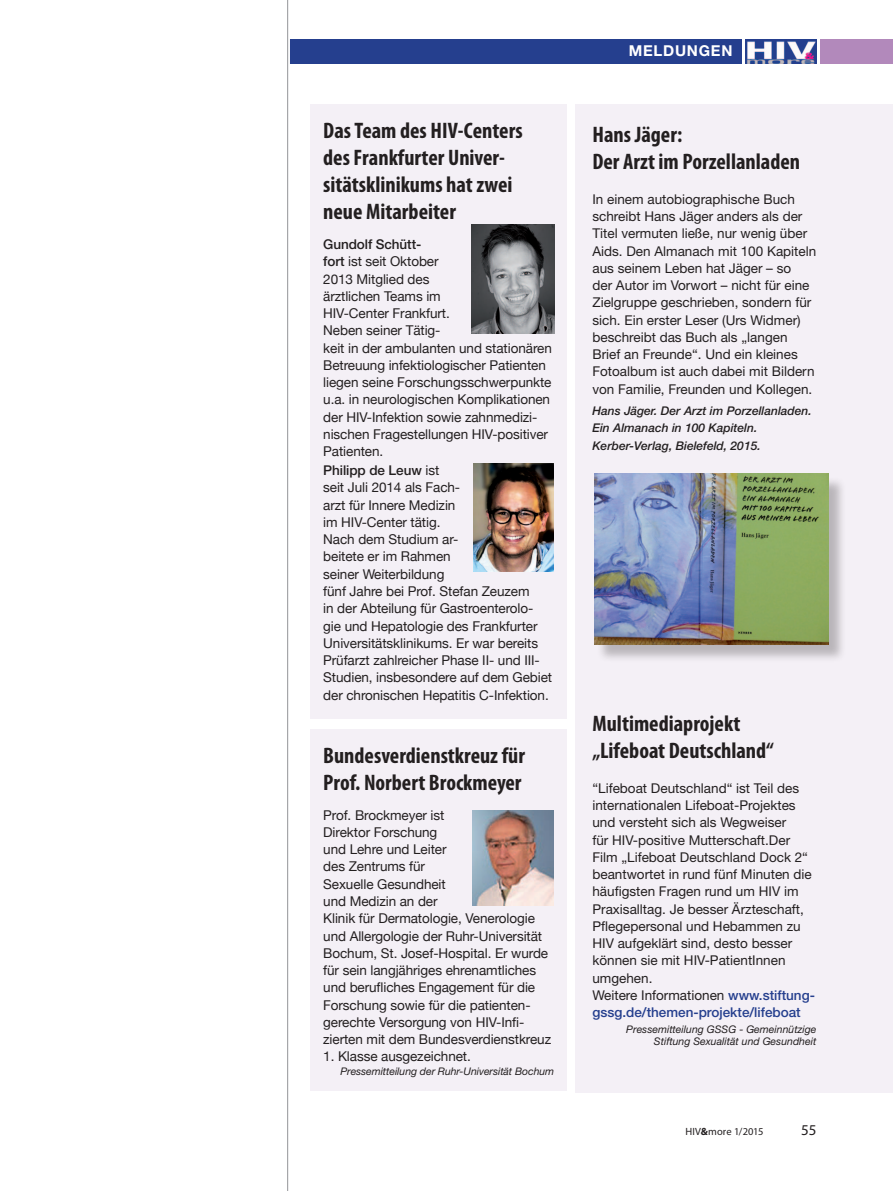
<style>
.page{position:relative;width:893px;height:1191px;background:#fff}
.page>*{position:absolute;margin:0;border:0;box-sizing:border-box;transform-origin:0 0}
.Meldungen_BU{font:700 condensed 22.5px/27px "Myriad Pro";color:#231f20}
.Rubriken{font:700 15px "Helvetica Neue";letter-spacing:.05em;color:#fff}
.Seitenzahl{font:15px "Myriad Pro";color:#231f20}
.Meldungen_BU-2{font:13.5px/17.2px "Helvetica Neue";letter-spacing:-.005em;color:#231f20}
.Kasten_Fliess{font:13.5px/17.2px "Helvetica Neue";color:#231f20}
.Kasten_Fliess-2{font:italic 500 12px/17.2px "Helvetica Neue";color:#231f20}
.Kasten_Fliess-3{font:italic 10.5px/12px "Helvetica Neue";color:#231f20;text-align:right}
.Meldungen_BU-3{font:italic 10.5px "Helvetica Neue";letter-spacing:-.005em;color:#231f20}
.HIV_more{font:10.5px "Myriad Pro";letter-spacing:.01em;color:#231f20}
.s1{font-weight:500}
.s2{font-weight:500;color:#253f8e}
.s3{font-weight:700}
</style>
<div class="page">
<div style="left:51px;top:39px;width:690px;height:25px;background:#253f8e"></div>
<img style="left:745px;top:39px;width:71px;height:25px">
<div style="left:821px;top:39px;width:72px;height:25px;background:#b289bb"></div>
<div style="left:310px;top:104px;width:257px;height:615px;background:#f4f0f6"></div>
<div style="left:310px;top:729px;width:257px;height:361px;background:#f4f0f6"></div>
<img style="left:472px;top:224px;width:82px;height:110px">
<img style="left:474px;top:463px;width:79px;height:108px">
<img style="left:472px;top:810px;width:81px;height:95px">
<div style="left:40px;top:30px;width:250px;height:54px;background:#fff"></div>
<hr style="left:287px;top:0;width:1px;height:1191px;background:#939598">
<div style="left:575px;top:104px;width:318px;height:988px;background:#f4f0f6"></div>
<div style="left:596px;top:476px;width:251px;height:187px;background:#231f20;opacity:.28"></div>
<img style="left:594px;top:474px;width:234px;height:170px">
<p class="Meldungen_BU" style="left:323px;top:117px;width:201px">Das Team des HIV-Centers des Frankfurter Univer&shy;sitätsklinikums hat zwei neue Mitarbeiter</p>
<p class="Meldungen_BU-2" style="left:323px;top:235px;width:230px"><span class="s1">Gundolf Schütt-<br>fort</span> ist seit Oktober<br>2013 Mitglied des<br>ärztlichen Teams im<br>HIV-Center Frankfurt.<br>Neben seiner Tätig-<br>keit in der ambulanten und stationären<br>Betreuung infektiologischer Patienten liegen seine Forschungsschwerpunkte u.a. in neurologischen Komplikationen der HIV-Infektion sowie zahnmedizi&shy;nischen Fragestellungen HIV-positiver<br>Patienten.</p>
<p class="Meldungen_BU-2" style="left:323px;top:461px;width:230px"><span class="s1">Philipp de Leuw</span> ist<br>seit Juli 2014 als Fach-<br>arzt für Innere Medizin<br>im HIV-Center tätig.<br>Nach dem Studium ar-<br>beitete er im Rahmen<br>seiner Weiterbildung<br>fünf Jahre bei Prof. Stefan Zeuzem<br>in der Abteilung für Gastroenterolo&shy;gie und Hepatologie des Frankfurter<br>Universitätsklinikums. Er war bereits<br>Prüfarzt zahlreicher Phase II- und III-<br>Studien, insbesondere auf dem Gebiet der chronischen Hepatitis C-Infektion.</p>
<p class="Meldungen_BU" style="left:323px;top:741px;width:203px">Bundesverdienstkreuz für<br>Prof. Norbert Brockmeyer</p>
<p class="Meldungen_BU-2" style="left:323px;top:806px;width:229px">Prof. Brockmeyer ist<br>Direktor Forschung<br>und Lehre und Leiter<br>des Zentrums für<br>Sexuelle Gesundheit<br>und Medizin an der<br>Klinik für Dermatologie, Venerologie und Allergologie der Ruhr-Universität<br>Bochum, St. Josef-Hospital. Er wurde für sein langjähriges ehrenamtliches und berufliches Engagement für die<br>Forschung sowie für die patienten&shy;gerechte Versorgung von HIV-Infi&shy;zierten mit dem Bundesverdienstkreuz</p>
<p class="Meldungen_BU-2" style="left:323px;top:1047px;width:149px">1. Klasse ausgezeichnet.</p>
<p class="Meldungen_BU-3" style="left:340px;top:1065px;width:215px">Pressemitteilung der Ruhr-Universität Bochum</p>
<p class="Rubriken" style="left:629px;top:42px;width:105px">MELDUNGEN</p>
<p class="Meldungen_BU" style="left:592px;top:121px;width:209px">Hans Jäger:<br>Der Arzt im Porzellanladen</p>
<p class="Kasten_Fliess" style="left:592px;top:190px;width:225px">In einem autobiographische Buch schreibt Hans Jäger anders als der Titel vermuten ließe, nur wenig über Aids. Den Almanach mit 100 Kapiteln aus seinem Leben hat Jäger – so<br>der Autor im Vorwort – nicht für eine Zielgruppe geschrieben, sondern für sich. Ein erster Leser (Urs Widmer) beschreibt das Buch als „langen Brief an Freunde“. Und ein kleines Fotoalbum ist auch dabei mit Bildern von Familie, Freunden und Kollegen.</p>
<p class="Kasten_Fliess-2" style="left:592px;top:402px;width:221px">Hans Jäger. Der Arzt im Porzellanladen.<br>Ein Almanach in 100 Kapiteln.<br>Kerber-Verlag, Bielefeld, 2015.</p>
<p class="Meldungen_BU" style="left:592px;top:710px;width:183px">Multimediaprojekt „Lifeboat Deutschland“</p>
<p class="Kasten_Fliess" style="left:592px;top:779px;width:224px">“Lifeboat Deutschland“ ist Teil des internationalen Lifeboat-Projektes und versteht sich als Wegweiser<br>für HIV-positive Mutterschaft.Der Film „Lifeboat Deutschland Dock 2“ beantwortet in rund fünf Minuten die häufigsten Fragen rund um HIV im Praxisalltag. Je besser Ärzteschaft, Pflegepersonal und Hebammen zu HIV aufgeklärt sind, desto besser können sie mit HIV-PatientInnen umgehen.<br>Weitere Informationen <span class="s2">www.stiftung&shy;gssg.de/themen-projekte/lifeboat</span></p>
<p class="Kasten_Fliess-3" style="left:626px;top:1023px;width:192px">Pressemitteilung GSSG - Gemeinnützige<br>Stiftung Sexualität und Gesundheit</p>
<p class="HIV_more" style="left:685px;top:1125px;width:80px">HIV<span class="s3">&amp;</span>more 1/2015</p>
<p class="Seitenzahl" style="left:801px;top:1121px;width:17px">55</p>
</div>
